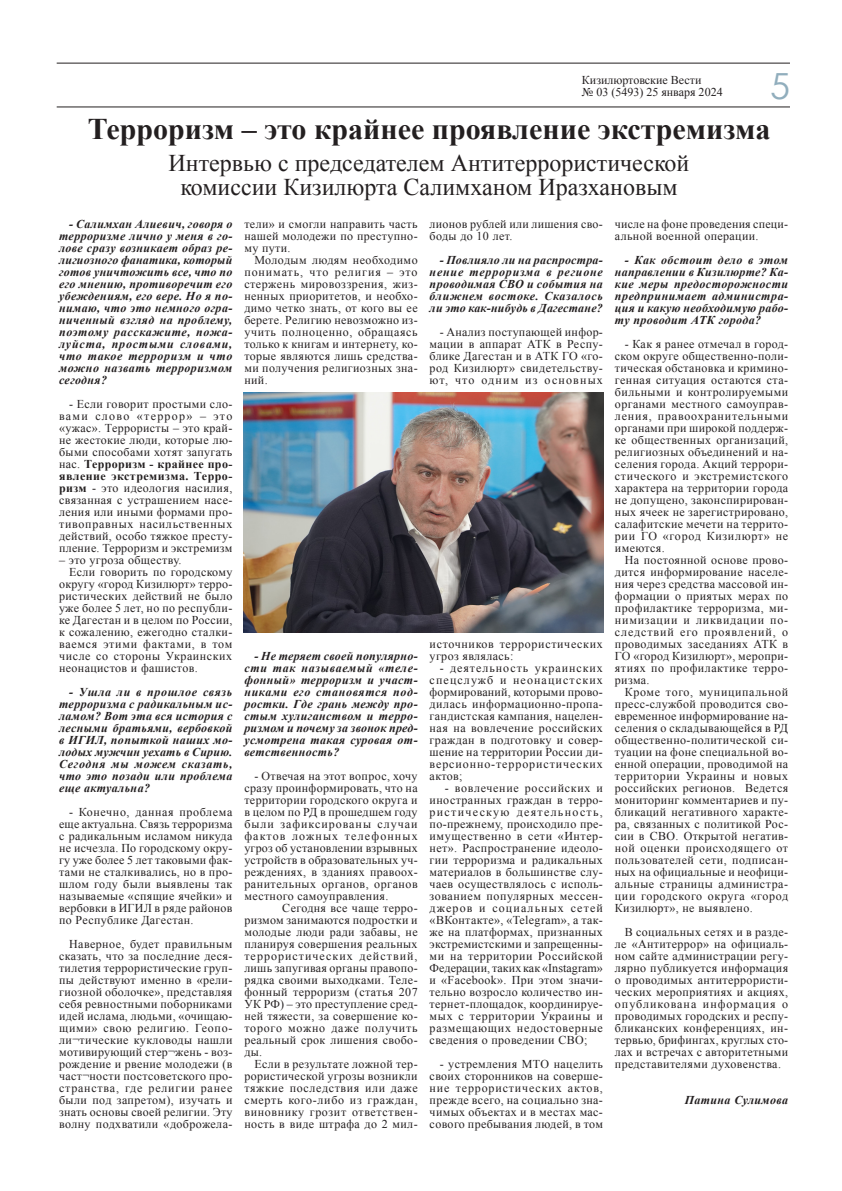
<style>
.page{position:relative;width:842px;height:1191px;background:#fff}
.page>*{position:absolute;margin:0;border:0;box-sizing:border-box;transform-origin:0 0}
.КВ_ЗАГОЛОВОК{font:36px "Century Gothic";color:#91aebd}
.КВ_ОСНОВНОЙ_1{font:700 30px "Times New Roman";color:#231f20}
.КВ_ОСНОВНОЙ_1-2{font:24px "Times New Roman";color:#231f20}
.КВ_ОСНОВНОЙ_1-3{font:12px/12px "Times New Roman";letter-spacing:.03em;color:#231f20;text-align:justify}
.КВ_ОСНОВНОЙ_1-4{font:italic 700 12px/12px "Times New Roman";letter-spacing:.03em;color:#231f20;text-align:justify}
.КВ_ОСНОВНОЙ_1-5{font:12px "Times New Roman";color:#231f20}
.КВ_ОСНОВНОЙ_1-6{font:12px/12px "Times New Roman";letter-spacing:.055em;color:#231f20}
.s1{font-weight:700}
</style>
<div class="page">
<hr style="left:57px;top:63px;width:733px;height:1px;background:#231f20">
<hr style="left:57px;top:107px;width:733px;height:1px;background:#231f20">
<img style="left:244px;top:392px;width:360px;height:240px">
<p class="КВ_ОСНОВНОЙ_1-5" style="left:582px;top:72px;width:121px">Кизилюртовские Вести</p>
<p class="КВ_ОСНОВНОЙ_1-5" style="left:582px;top:84px;width:142px">№ 03 (5493) 25 января 2024</p>
<p class="КВ_ЗАГОЛОВОК" style="left:770px;top:61px;width:21px">5</p>
<p class="КВ_ОСНОВНОЙ_1" style="left:88px;top:108px;width:684px">Терроризм – это крайнее проявление экстремизма</p>
<p class="КВ_ОСНОВНОЙ_1-2" style="left:169px;top:147px;width:522px">Интервью с председателем Антитеррористической</p>
<p class="КВ_ОСНОВНОЙ_1-2" style="left:180px;top:171px;width:499px">комиссии Кизилюрта Салимханом Иразхановым</p>
<p class="КВ_ОСНОВНОЙ_1-4" style="left:59px;top:218px;width:175px;text-indent:10px">- Салимхан Алиевич, говоря о терроризме лично у меня в го&shy;лове сразу возникает образ ре&shy;лигиозного фанатика, который готов уничтожить все, что по его мнению, противоречит его убеждениям, его вере. Но я по&shy;нимаю, что это немного огра&shy;ниченный взгляд на проблему, поэтому расскажите, пожа&shy;луйста, простыми словами, что такое терроризм и что можно назвать терроризмом сегодня?</p>
<p class="КВ_ОСНОВНОЙ_1-3" style="left:59px;top:398px;width:175px;text-indent:10px">- Если говорит простыми сло&shy;вами слово «террор» – это «ужас». Террористы – это край&shy;не жестокие люди, которые лю&shy;быми способами хотят запугать нас. <span class="s1">Терроризм - крайнее про&shy;явление экстремизма. Терро&shy;ризм</span> - это идеология насилия, связанная с устрашением насе&shy;ления или иными формами про&shy;тивоправных насильственных действий, особо тяжкое престу&shy;пление. Терроризм и экстремизм</p>
<p class="КВ_ОСНОВНОЙ_1-3" style="left:59px;top:554px;width:124px">– это угроза обществу.</p>
<p class="КВ_ОСНОВНОЙ_1-3" style="left:59px;top:566px;width:175px;text-indent:10px">Если говорить по городскому округу «город Кизилюрт» терро&shy;ристических действий не было уже более 5 лет, но по республи&shy;ке Дагестан и в целом по России, к сожалению, ежегодно сталки&shy;ваемся этими фактами, в том числе со стороны Украинских неонацистов и фашистов.</p>
<p class="КВ_ОСНОВНОЙ_1-4" style="left:59px;top:686px;width:175px;text-indent:10px">- Ушла ли в прошлое связь терроризма с радикальным ис&shy;ламом? Вот эта вся история с лесными братьями, вербовкой в ИГИЛ, попыткой наших мо&shy;лодых мужчин уехать в Сирию.<br>Сегодня мы можем сказать, что это позади или проблема еще актуальна?</p>
<p class="КВ_ОСНОВНОЙ_1-3" style="left:59px;top:806px;width:175px;text-indent:10px">- Конечно, данная проблема еще актуальна. Связь терроризма с радикальным исламом никуда не исчезла. По городскому окру&shy;гу уже более 5 лет таковыми фак&shy;тами не сталкивались, но в про&shy;шлом году были выявлены так называемые «спящие ячейки» и вербовки в ИГИЛ в ряде районов по Республике Дагестан.</p>
<p class="КВ_ОСНОВНОЙ_1-3" style="left:59px;top:938px;width:175px;text-indent:10px">Наверное, будет правильным сказать, что за последние деся&shy;тилетия террористические груп&shy;пы действуют именно в «рели&shy;гиозной оболочке», представляя себя ревностными поборниками идей ислама, людьми, «очищаю&shy;щими» свою религию. Геопо&shy;ли¬тические кукловоды нашли мотивирующий стер¬жень - воз&shy;рождение и рвение молодежи (в част¬ности постсоветского про&shy;странства, где религии ранее были под запретом), изучать и знать основы своей религии. Эту волну подхватили «доброжела-</p>
<p class="КВ_ОСНОВНОЙ_1-3" style="left:244px;top:218px;width:175px">тели» и смогли направить часть нашей молодежи по преступно&shy;му пути.</p>
<p class="КВ_ОСНОВНОЙ_1-3" style="left:244px;top:254px;width:175px;text-indent:10px">Молодым людям необходимо понимать, что религия – это стержень мировоззрения, жиз&shy;ненных приоритетов, и необхо&shy;димо четко знать, от кого вы ее берете. Религию невозможно из&shy;учить полноценно, обращаясь только к книгам и интернету, ко&shy;торые являются лишь средства&shy;ми получения религиозных зна&shy;ний.</p>
<p class="КВ_ОСНОВНОЙ_1-4" style="left:244px;top:650px;width:175px;text-indent:10px">- Не теряет своей популярно&shy;сти так называемый «теле&shy;фонный» терроризм и участ&shy;никами его становятся под&shy;ростки. Где грань между про&shy;стым хулиганством и терро&shy;ризмом и почему за звонок пред&shy;усмотрена такая суровая от&shy;ветственность?</p>
<p class="КВ_ОСНОВНОЙ_1-3" style="left:244px;top:770px;width:175px;text-indent:10px">- Отвечая на этот вопрос, хочу сразу проинформировать, что на территории городского округа и в целом по РД в прошедшем году были зафиксированы случаи фактов ложных телефонных угроз об установлении взрывных устройств в образовательных уч&shy;реждениях, в зданиях правоох&shy;ранительных органов, органов местного самоуправления.</p>
<p class="КВ_ОСНОВНОЙ_1-3" style="left:244px;top:902px;width:175px;text-indent:38px">Сегодня все чаще терро&shy;ризмом занимаются подростки и молодые люди ради забавы, не планируя совершения реальных террористических действий, лишь запугивая органы правопо&shy;рядка своими выходками. Теле&shy;фонный терроризм (статья 207<br>УК РФ) – это преступление сред&shy;ней тяжести, за совершение ко&shy;торого можно даже получить реальный срок лишения свобо&shy;ды.</p>
<p class="КВ_ОСНОВНОЙ_1-3" style="left:244px;top:1058px;width:175px;text-indent:10px">Если в результате ложной тер&shy;рористической угрозы возникли тяжкие последствия или даже смерть кого-либо из граждан, виновнику грозит ответствен&shy;ность в виде штрафа до 2 мил-</p>
<p class="КВ_ОСНОВНОЙ_1-3" style="left:430px;top:218px;width:175px">лионов рублей или лишения сво&shy;боды до 10 лет.</p>
<p class="КВ_ОСНОВНОЙ_1-4" style="left:430px;top:254px;width:175px;text-indent:10px">- Повлияло ли на распростра&shy;нение терроризма в регионе проводимая СВО и события на ближнем востоке. Сказалось ли это как-нибудь в Дагестане?</p>
<p class="КВ_ОСНОВНОЙ_1-3" style="left:430px;top:326px;width:175px;text-indent:10px">- Анализ поступающей инфор&shy;мации в аппарат АТК в Респу&shy;блике Дагестан и в АТК ГО «го&shy;род Кизилюрт» свидетельству&shy;ют, что одним из основных</p>
<p class="КВ_ОСНОВНОЙ_1-6" style="left:430px;top:638px;width:175px">источников террористических угроз являлась:</p>
<p class="КВ_ОСНОВНОЙ_1-3" style="left:430px;top:662px;width:175px;text-indent:10px">- деятельность украинских спецслужб и неонацистских формирований, которыми прово&shy;дилась информационно-пропа&shy;гандистская кампания, нацелен&shy;ная на вовлечение российских граждан в подготовку и совер&shy;шение на территории России ди&shy;версионно-террористических актов;</p>
<p class="КВ_ОСНОВНОЙ_1-3" style="left:430px;top:782px;width:175px;text-indent:15px">- вовлечение российских и иностранных граждан в терро&shy;ристическую деятельность, по-прежнему, происходило пре&shy;имущественно в сети «Интер&shy;нет». Распространение идеоло&shy;гии терроризма и радикальных материалов в большинстве слу&shy;чаев осуществлялось с исполь&shy;зованием популярных мессен&shy;джеров и социальных сетей «ВКонтакте», «Telegram», а так&shy;же на платформах, признанных экстремистскими и запрещенны&shy;ми на территории Российской Федерации, таких как «Instagram» и «Facebook». При этом значи&shy;тельно возросло количество ин&shy;тернет-площадок, координируе&shy;мых с территории Украины и размещающих недостоверные сведения о проведении СВО;</p>
<p class="КВ_ОСНОВНОЙ_1-3" style="left:430px;top:1058px;width:175px;text-indent:10px">- устремления МТО нацелить своих сторонников на соверше&shy;ние террористических актов, прежде всего, на социально зна&shy;чимых объектах и в местах мас&shy;сового пребывания людей, в том</p>
<p class="КВ_ОСНОВНОЙ_1-3" style="left:615px;top:218px;width:175px">числе на фоне проведения специ&shy;альной военной операции.</p>
<p class="КВ_ОСНОВНОЙ_1-4" style="left:615px;top:254px;width:175px;text-indent:10px">- Как обстоит дело в этом направлении в Кизилюрте? Ка&shy;кие меры предосторожности предпринимает администра&shy;ция и какую необходимую рабо&shy;ту проводит АТК города?</p>
<p class="КВ_ОСНОВНОЙ_1-3" style="left:615px;top:338px;width:175px;text-indent:10px">- Как я ранее отмечал в город&shy;ском округе общественно-поли&shy;тическая обстановка и кримино&shy;генная ситуация остаются ста&shy;бильными и контролируемыми органами местного самоуправ&shy;ления, правоохранительными органами при широкой поддерж&shy;ке общественных организаций, религиозных объединений и на&shy;селения города. Акций террори&shy;стического и экстремистского характера на территории города не допущено, законспирирован&shy;ных ячеек не зарегистрировано, салафитские мечети на террито&shy;рии ГО «город Кизилюрт» не имеются.</p>
<p class="КВ_ОСНОВНОЙ_1-3" style="left:615px;top:554px;width:175px;text-indent:10px">На постоянной основе прово&shy;дится информирование населе&shy;ния через средства массовой ин&shy;формации о приятых мерах по профилактике терроризма, ми&shy;нимизации и ликвидации по&shy;следствий его проявлений, о проводимых заседаниях АТК в ГО «город Кизилюрт», меропри&shy;ятиях по профилактике терро&shy;ризма.</p>
<p class="КВ_ОСНОВНОЙ_1-3" style="left:615px;top:686px;width:175px;text-indent:10px">Кроме того, муниципальной пресс-службой проводится сво&shy;евременное информирование на&shy;селения о складывающейся в РД общественно-политической си&shy;туации на фоне специальной во&shy;енной операции, проводимой на территории Украины и новых российских регионов. Ведется мониторинг комментариев и пу&shy;бликаций негативного характе&shy;ра, связанных с политикой Рос&shy;сии в СВО. Открытой негатив&shy;ной оценки происходящего от пользователей сети, подписан&shy;ных на официальные и неофици&shy;альные страницы администра&shy;ции городского округа «город Кизилюрт», не выявлено.</p>
<p class="КВ_ОСНОВНОЙ_1-3" style="left:615px;top:926px;width:175px;text-indent:10px">В социальных сетях и в разде&shy;ле «Антитеррор» на официаль&shy;ном сайте администрации регу&shy;лярно публикуется информация о проводимых антитеррористи&shy;ческих мероприятиях и акциях, опубликована информация о проводимых городских и респу&shy;бликанских конференциях, ин&shy;тервью, брифингах, круглых сто&shy;лах и встречах с авторитетными представителями духовенства.</p>
<p class="КВ_ОСНОВНОЙ_1-4" style="left:685px;top:1094px;width:105px">Патина Сулимова</p>
</div>
